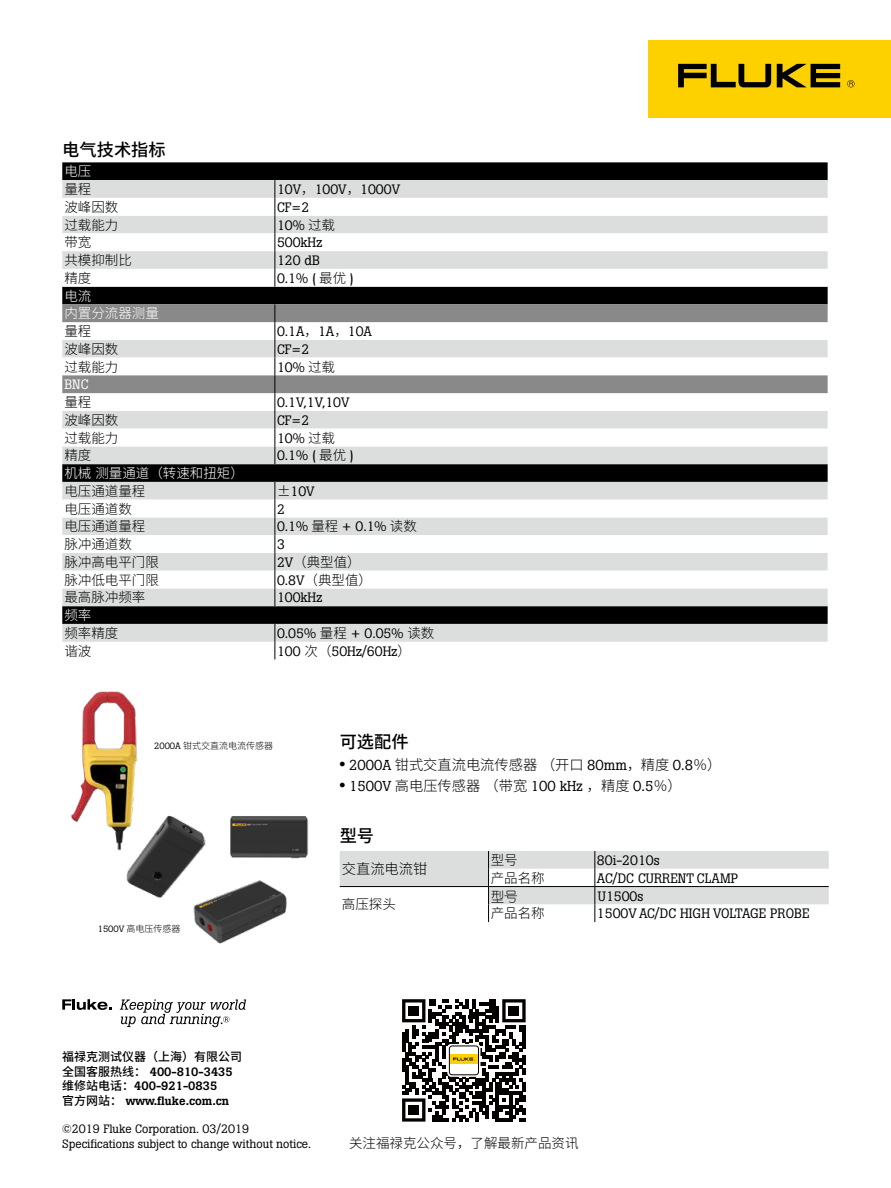
<style>
.page{position:relative;width:891px;height:1188px;background:#fff}
.page>*{position:absolute;margin:0;border:0;box-sizing:border-box;transform-origin:0 0}
.t1{font:500 17.25px "Source Han Sans CN";color:#000}
.t2{font:300 14.25px "Source Han Sans CN";color:#000}
.t3{font:14.25px "Boton Pro";color:#000}
.t4{font:13.5px "Boton Pro";color:#000}
.t5{font:300 13.5px "Source Han Sans CN";color:#000}
.t6{font:300 13.5px/17.7px "Source Han Sans CN";color:#fff}
.t7{font:13.5px "Boton Pro";color:#fff}
.t8{font:13.5px "You Yuan";color:#000}
.t9{font:12px/14.4px "Boton Pro";color:#000}
.t10{font:500 12px/14.4px "Boton Pro";color:#000}
.t11{font:500 12px "Source Han Sans CN";color:#000}
.t12{font:300 9px "Source Han Sans CN";color:#000}
.s1{font-family:"Source Han Sans CN";font-weight:300}
.s2{font-family:"Boton Pro";font-weight:400}
.s3{font-family:"Source Han Sans CN"}
</style>
<div class="page">
<div style="left:648px;top:40px;width:243px;height:77px;background:#fdd000"></div>
<svg style="left:777px;top:64px;width:63px;height:23px"></svg>
<svg style="left:678px;top:64px;width:93px;height:23px"></svg>
<svg style="left:847px;top:80px;width:8px;height:7px"></svg>
<div style="left:62px;top:162px;width:766px;height:18px;background:#000"></div>
<svg style="left:62px;top:180px;width:766px;height:462px;background:#a6a7a7"></svg>
<svg style="left:62px;top:198px;width:766px;height:390px"></svg>
<svg style="left:62px;top:304px;width:766px;height:89px"></svg>
<svg style="left:275px;top:180px;width:1px;height:107px"></svg>
<svg style="left:275px;top:304px;width:1px;height:160px"></svg>
<svg style="left:275px;top:482px;width:1px;height:124px"></svg>
<svg style="left:275px;top:624px;width:1px;height:35px"></svg>
<svg style="left:62px;top:999px;width:50px;height:11px"></svg>
<svg style="left:120px;top:999px;width:126px;height:28px"></svg>
<svg style="left:402px;top:999px;width:124px;height:123px"></svg>
<div style="left:449px;top:1046px;width:30px;height:29px;border:1px solid #000;border-radius:3px"></div>
<svg style="left:340px;top:851px;width:489px;height:71px"></svg>
<hr style="left:340px;top:886px;width:149px;height:1px;background:#000">
<hr style="left:489px;top:886px;width:106px;height:1px;background:#000">
<hr style="left:595px;top:886px;width:234px;height:1px;background:#000">
<img style="left:71px;top:691px;width:67px;height:135px">
<img style="left:108px;top:792px;width:232px;height:152px">
<p class="t1" style="left:62px;top:140px;width:105px">电气技术指标</p>
<p class="t6" style="left:64px;top:163px;width:28px">电压</p>
<p class="t5" style="left:64px;top:182px;width:28px">量程</p>
<p class="t4" style="left:277px;top:181px;width:125px">10V<span class="s1">，</span>100V<span class="s1">，</span>1000V</p>
<p class="t5" style="left:64px;top:199px;width:55px">波峰因数</p>
<p class="t4" style="left:277px;top:198px;width:34px">CF=2</p>
<p class="t5" style="left:64px;top:217px;width:55px">过载能力</p>
<p class="t4" style="left:277px;top:216px;width:60px">10% <span class="s1">过载</span></p>
<p class="t5" style="left:64px;top:235px;width:28px">带宽</p>
<p class="t4" style="left:277px;top:234px;width:47px">500kHz</p>
<p class="t5" style="left:64px;top:253px;width:69px">共模抑制比</p>
<p class="t4" style="left:277px;top:252px;width:45px">120 dB</p>
<p class="t5" style="left:64px;top:270px;width:28px">精度</p>
<p class="t4" style="left:277px;top:269px;width:78px">0.1% ( <span class="s1">最优</span> )</p>
<p class="t6" style="left:64px;top:287px;width:96px">电流<br>内置分流器测量</p>
<p class="t5" style="left:64px;top:324px;width:28px">量程</p>
<p class="t4" style="left:277px;top:323px;width:97px">0.1A<span class="s1">，</span>1A<span class="s1">，</span>10A</p>
<p class="t5" style="left:64px;top:341px;width:55px">波峰因数</p>
<p class="t4" style="left:277px;top:340px;width:34px">CF=2</p>
<p class="t5" style="left:64px;top:359px;width:55px">过载能力</p>
<p class="t4" style="left:277px;top:358px;width:60px">10% <span class="s1">过载</span></p>
<p class="t7" style="left:64px;top:376px;width:26px">BNC</p>
<p class="t5" style="left:64px;top:395px;width:28px">量程</p>
<p class="t4" style="left:277px;top:394px;width:74px">0.1V,1V,10V</p>
<p class="t5" style="left:64px;top:412px;width:55px">波峰因数</p>
<p class="t4" style="left:277px;top:411px;width:34px">CF=2</p>
<p class="t5" style="left:64px;top:430px;width:55px">过载能力</p>
<p class="t4" style="left:277px;top:429px;width:60px">10% <span class="s1">过载</span></p>
<p class="t5" style="left:64px;top:448px;width:28px">精度</p>
<p class="t4" style="left:277px;top:447px;width:78px">0.1% ( <span class="s1">最优</span> )</p>
<p class="t6" style="left:64px;top:465px;width:181px">机械测量通道（转速和扭矩）</p>
<p class="t5" style="left:64px;top:483px;width:82px">电压通道量程</p>
<p class="t4" style="left:277px;top:482px;width:39px"><span class="s1">±</span>10V</p>
<p class="t5" style="left:64px;top:501px;width:69px">电压通道数</p>
<p class="t4" style="left:277px;top:500px;width:9px">2</p>
<p class="t5" style="left:64px;top:519px;width:82px">电压通道量程</p>
<p class="t4" style="left:277px;top:518px;width:141px">0.1% <span class="s1">量程</span> + 0.1% <span class="s1">读数</span></p>
<p class="t5" style="left:64px;top:537px;width:69px">脉冲通道数</p>
<p class="t4" style="left:277px;top:536px;width:9px">3</p>
<p class="t5" style="left:64px;top:554px;width:96px">脉冲高电平门限</p>
<p class="t5" style="left:277px;top:554px;width:85px"><span class="s2">2V</span>（典型值）</p>
<p class="t5" style="left:64px;top:572px;width:96px">脉冲低电平门限</p>
<p class="t5" style="left:277px;top:572px;width:97px"><span class="s2">0.8V</span>（典型值）</p>
<p class="t5" style="left:64px;top:590px;width:82px">最高脉冲频率</p>
<p class="t4" style="left:277px;top:589px;width:47px">100kHz</p>
<p class="t6" style="left:64px;top:607px;width:28px">频率</p>
<p class="t5" style="left:64px;top:625px;width:55px">频率精度</p>
<p class="t4" style="left:277px;top:624px;width:159px">0.05% <span class="s1">量程</span> + 0.05% <span class="s1">读数</span></p>
<p class="t5" style="left:64px;top:643px;width:28px">谐波</p>
<p class="t4" style="left:277px;top:642px;width:135px">100 <span class="s1">次（</span>50Hz/60Hz<span class="s1">）</span></p>
<p class="t12" style="left:154px;top:741px;width:120px"><span class="s2">2000A</span> 钳式交直流电流传感器</p>
<p class="t1" style="left:340px;top:732px;width:71px">可选配件</p>
<p class="t2" style="left:340px;top:756px;width:383px"><sup>●</sup> <span class="s2">2000A</span> 钳式交直流电流传感器（开口 <span class="s2">80mm</span>，精度 <span class="s2">0.8</span>％）</p>
<p class="t3" style="left:340px;top:776px;width:344px"><sup>●</sup> 1500V <span class="s1">高电压传感器（带宽</span> 100 kHz <span class="s1">，精度</span> 0.5<span class="s1">％）</span></p>
<p class="t12" style="left:98px;top:924px;width:84px"><span class="s2">1500V</span> 高电压传感器</p>
<p class="t1" style="left:340px;top:826px;width:36px">型号</p>
<p class="t2" style="left:342px;top:861px;width:87px">交直流电流钳</p>
<p class="t5" style="left:342px;top:897px;width:55px">高压探头</p>
<p class="t5" style="left:491px;top:853px;width:28px">型号</p>
<p class="t4" style="left:597px;top:852px;width:64px">80i-2010s</p>
<p class="t5" style="left:491px;top:870px;width:55px">产品名称</p>
<p class="t4" style="left:597px;top:869px;width:143px">AC/DC CURRENT CLAMP</p>
<p class="t8" style="left:491px;top:889px;width:28px">型号</p>
<p class="t4" style="left:598px;top:887px;width:47px">U1500s</p>
<p class="t5" style="left:491px;top:906px;width:55px">产品名称</p>
<p class="t4" style="left:597px;top:905px;width:214px">1500V AC/DC HIGH VOLTAGE PROBE</p>
<p class="t11" style="left:62px;top:1050px;width:182px">福禄克测试仪器（上海）有限公司</p>
<p class="t10" style="left:62px;top:1064px;width:172px"><span class="s3">全国客服热线：</span> 400-810-3435<span class="s3">维修站电话：</span>400-921-0835<br><span class="s3">官方网站：</span> www.fluke.com.cn</p>
<p class="t9" style="left:62px;top:1122px;width:250px">©2019 Fluke Corporation. 03/2019<br>Specifications subject to change without notice.</p>
<p class="t5" style="left:349px;top:1135px;width:231px">关注福禄克公众号，了解最新产品资讯</p>
</div>
